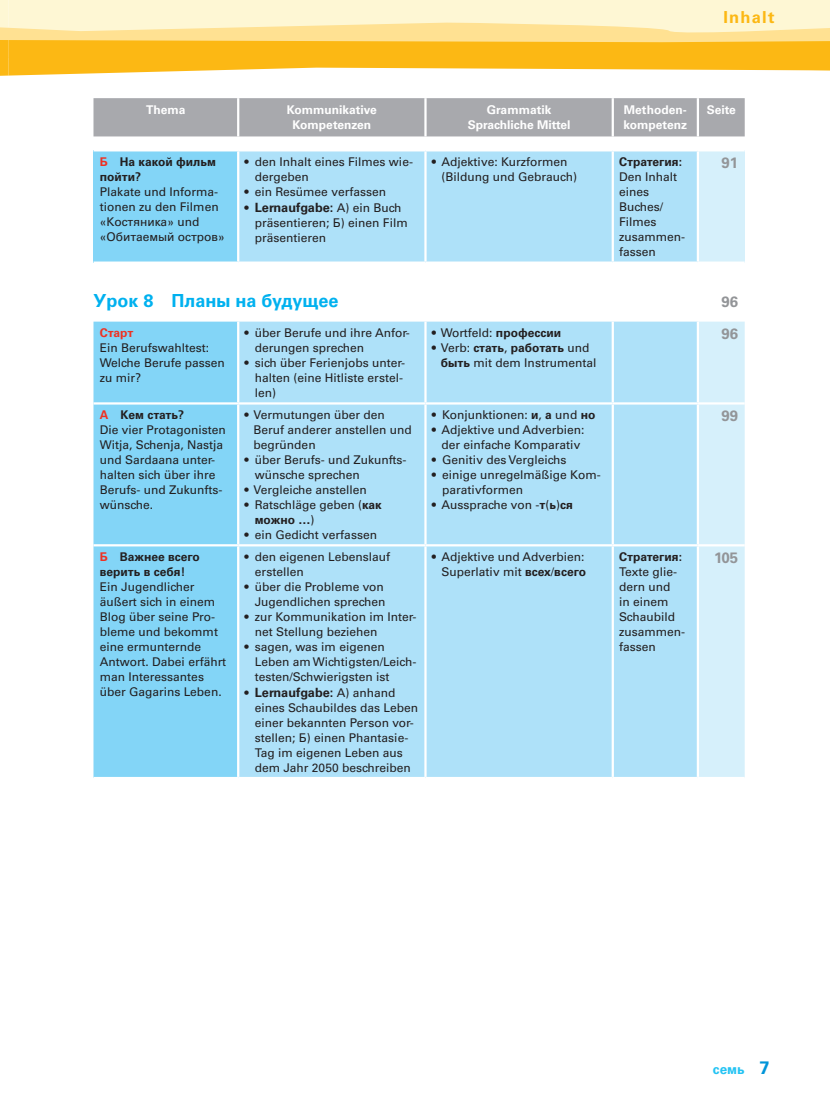
<style>
.page{position:relative;width:830px;height:1115px;background:#fff}
.page>*{position:absolute;margin:0;border:0;box-sizing:border-box;transform-origin:0 0}
.t1{font:700 18px "Univers Cyr";color:#00b1ef}
.t2{font:700 16.5px "Univers LT";letter-spacing:.075em;color:#fcb814}
.t3{font:700 15px "Univers LT";color:#939598}
.t4{font:700 15px "Univers Cyr";color:#939598}
.t5{font:700 13.5px "Univers Cyr";color:#24c3f3}
.t6{font:700 12.75px "Univers LT";color:#231f20}
.t7{font:12px/15px "Univers LT";color:#231f20}
.t8{font:700 12px/15px "Univers Cyr";color:#231f20}
.t9{font:700 12px/15px "Univers LT";color:#fff;text-align:center}
.t10{font:12px/15px "Univers Cyr";color:#231f20}
.t11{font:700 12px "Univers Cyr";letter-spacing:-.005em;color:#ef3122}
.s1{color:#ef3122}
.s2{font-family:"Univers LT"}
.s3{font-weight:400;font-size:12px}
.s4{font-family:"Univers Cyr";font-weight:400;font-size:12px}
.s5{font-family:"Univers Cyr"}
.s6{font-family:"Univers Cyr";font-weight:700}
.s7{font-family:"Univers LT";font-weight:400}
.s8{font-family:"Univers LT";font-size:18px;color:#0095d9}
</style>
<div class="page">
<div style="left:93px;top:98px;width:651px;height:38px;background:#a8a9ad"></div>
<hr style="left:237px;top:98px;width:2px;height:38px;background:#fff">
<hr style="left:424px;top:98px;width:2px;height:38px;background:#fff">
<hr style="left:611px;top:98px;width:2px;height:38px;background:#fff">
<hr style="left:696px;top:98px;width:2px;height:38px;background:#fff">
<div style="left:93px;top:150px;width:145px;height:112px;background:#83d5f7"></div>
<div style="left:239px;top:151px;width:457px;height:110px;background:#aee1f9"></div>
<div style="left:697px;top:150px;width:47px;height:112px;background:#d6f0fb"></div>
<hr style="left:93px;top:149px;width:145px;height:2px;background:#fff">
<hr style="left:237px;top:151px;width:2px;height:110px;background:#fff">
<hr style="left:424px;top:151px;width:2px;height:110px;background:#fff">
<hr style="left:611px;top:151px;width:2px;height:110px;background:#fff">
<hr style="left:697px;top:149px;width:47px;height:2px;background:#fff">
<hr style="left:696px;top:151px;width:2px;height:110px;background:#fff">
<hr style="left:93px;top:261px;width:145px;height:3px;background:#fff">
<hr style="left:697px;top:261px;width:47px;height:3px;background:#fff">
<svg style="left:93px;top:321px;width:144px;height:455px;background:#8ad7f7"></svg>
<div style="left:239px;top:321px;width:457px;height:455px;background:#aee1f9"></div>
<div style="left:698px;top:321px;width:46px;height:455px;background:#d6f0fb"></div>
<hr style="left:424px;top:321px;width:2px;height:81px;background:#fff">
<hr style="left:611px;top:321px;width:2px;height:81px;background:#fff">
<hr style="left:93px;top:402px;width:145px;height:2px;background:#fff">
<hr style="left:238px;top:402px;width:187px;height:2px;background:#fff">
<hr style="left:425px;top:402px;width:187px;height:2px;background:#fff">
<hr style="left:424px;top:404px;width:2px;height:140px;background:#fff">
<hr style="left:612px;top:402px;width:85px;height:2px;background:#fff">
<hr style="left:611px;top:404px;width:2px;height:140px;background:#fff">
<hr style="left:697px;top:402px;width:47px;height:2px;background:#fff">
<hr style="left:93px;top:544px;width:145px;height:2px;background:#fff">
<hr style="left:238px;top:544px;width:187px;height:2px;background:#fff">
<hr style="left:425px;top:544px;width:187px;height:2px;background:#fff">
<hr style="left:424px;top:546px;width:2px;height:230px;background:#fff">
<hr style="left:612px;top:544px;width:85px;height:2px;background:#fff">
<hr style="left:611px;top:546px;width:2px;height:230px;background:#fff">
<hr style="left:697px;top:544px;width:47px;height:2px;background:#fff">
<svg style="left:0;top:0;width:830px;height:76px;background:#fddb82"></svg>
<h2 class="t2" style="left:723px;top:8px;width:53px">Inhalt</h2>
<p class="t9" style="left:146px;top:102px;width:41px">Thema</p>
<p class="t9" style="left:286px;top:102px;width:92px">Kommunikative<br>Kompetenzen</p>
<p class="t9" style="left:467px;top:102px;width:104px">Grammatik<br>Sprachliche Mittel</p>
<p class="t9" style="left:623px;top:102px;width:65px;text-align:left">Methoden&shy;kompetenz</p>
<p class="t9" style="left:706px;top:102px;width:31px">Seite</p>
<p class="t8" style="left:100px;top:154px;width:117px"><span class="s1">Б</span> На какой фильм пойти?</p>
<p class="t7" style="left:100px;top:184px;width:120px">Plakate und Informa&shy;tionen zu den Filmen</p>
<p class="t10" style="left:100px;top:214px;width:126px">«Костяника» <span class="s2">und </span>«Обитаемый остров»</p>
<p class="t7" style="left:441px;top:154px;width:137px;text-indent:-10px">• Adjektive: Kurzformen (Bildung und Gebrauch)</p>
<p class="t8" style="left:619px;top:154px;width:64px">Стратегия:</p>
<p class="t7" style="left:255px;top:154px;width:160px;text-indent:-10px">• den Inhalt eines Filmes wie&shy;dergeben</p>
<p class="t7" style="left:244px;top:184px;width:143px">• ein Resümee verfassen</p>
<p class="t6" style="left:244px;top:199px;width:158px"><span class="s3">•</span> Lernaufgabe: <span class="s4">А</span><span class="s3">) ein Buch</span></p>
<p class="t7" style="left:255px;top:215px;width:154px">präsentieren; <span class="s5">Б</span>) einen Film präsentieren</p>
<p class="t3" style="left:721px;top:154px;width:18px">91</p>
<p class="t7" style="left:619px;top:169px;width:67px">Den Inhalt eines<br>Buches/<br>Filmes zusammen&shy;fassen</p>
<h1 class="t1" style="left:93px;top:290px;width:246px">Урок 8 Планы на будущее</h1>
<p class="t4" style="left:721px;top:293px;width:18px">96</p>
<p class="t11" style="left:100px;top:326px;width:35px">Старт</p>
<p class="t7" style="left:100px;top:340px;width:126px">Ein Berufswahltest:<br>Welche Berufe passen zu mir?</p>
<p class="t7" style="left:255px;top:325px;width:156px;text-indent:-10px">• über Berufe und ihre Anfor&shy;derungen sprechen</p>
<p class="t7" style="left:255px;top:355px;width:152px;text-indent:-10px">• sich über Ferienjobs unter&shy;halten (eine Hitliste erstel&shy;len)</p>
<p class="t7" style="left:431px;top:325px;width:131px">• Wortfeld: <span class="s6">профессии</span></p>
<p class="t8" style="left:431px;top:340px;width:159px"><span class="s7">• Verb:</span> стать<span class="s7">,</span> работать <span class="s7">und</span></p>
<p class="t7" style="left:440px;top:355px;width:157px"><span class="s6">быть</span> mit dem Instrumental</p>
<p class="t3" style="left:721px;top:325px;width:18px">96</p>
<p class="t8" style="left:100px;top:407px;width:86px"><span class="s1">А</span> Кем стать?</p>
<p class="t7" style="left:100px;top:422px;width:127px">Die vier Protagonisten<br>Witja, Schenja, Nastja und Sardaana unter&shy;halten sich über ihre<br>Berufs- und Zukunfts&shy;wünsche.</p>
<p class="t8" style="left:100px;top:549px;width:101px"><span class="s1">Б</span> Важнее всего верить в себя!</p>
<p class="t7" style="left:100px;top:579px;width:128px">Ein Jugendlicher äußert sich in einem<br>Blog über seine Pro&shy;bleme und bekommt eine ermunternde<br>Antwort. Dabei erfährt man Interessantes über Gagarins Leben.</p>
<p class="t7" style="left:253px;top:407px;width:160px;text-indent:-9px">• Vermutungen über den<br>Beruf anderer anstellen und begründen</p>
<p class="t7" style="left:255px;top:452px;width:153px;text-indent:-10px">• über Berufs- und Zukunfts&shy;wünsche sprechen</p>
<p class="t7" style="left:244px;top:482px;width:124px">• Vergleiche anstellen</p>
<p class="t7" style="left:244px;top:497px;width:139px">• Ratschläge geben (<span class="s6">как</span></p>
<p class="t8" style="left:255px;top:512px;width:61px">можно …<span class="s7">)</span></p>
<p class="t7" style="left:244px;top:527px;width:134px">• ein Gedicht verfassen</p>
<p class="t7" style="left:255px;top:549px;width:137px;text-indent:-10px">• den eigenen Lebenslauf erstellen</p>
<p class="t7" style="left:244px;top:579px;width:142px;text-align:right">• über die Probleme von<br>Jugendlichen sprechen</p>
<p class="t7" style="left:255px;top:609px;width:163px;text-indent:-10px">• zur Kommunikation im Inter&shy;net Stellung beziehen</p>
<p class="t7" style="left:255px;top:639px;width:163px;text-indent:-10px">• sagen, was im eigenen<br>Leben am Wichtigsten/Leich&shy;testen/Schwierigsten ist</p>
<p class="t6" style="left:244px;top:684px;width:152px"><span class="s3">•</span> Lernaufgabe: <span class="s4">А</span><span class="s3">) anhand</span></p>
<p class="t7" style="left:255px;top:699px;width:165px">eines Schaubildes das Leben einer bekannten Person vor&shy;stellen; <span class="s5">Б</span>) einen Phantasie-<br>Tag im eigenen Leben aus dem Jahr 2050 beschreiben</p>
<p class="t7" style="left:431px;top:407px;width:165px">• Konjunktionen: <span class="s6">и</span>, <span class="s6">а</span> und <span class="s6">но</span></p>
<p class="t7" style="left:431px;top:422px;width:154px;text-align:center">• Adjektive und Adverbien: der einfache Komparativ</p>
<p class="t7" style="left:431px;top:452px;width:136px">• Genitiv des Vergleichs</p>
<p class="t7" style="left:442px;top:467px;width:160px;text-indent:-10px">• einige unregelmäßige Kom&shy;parativformen</p>
<p class="t7" style="left:431px;top:497px;width:142px">• Aussprache von -<span class="s6">т</span>(<span class="s6">ь</span>)<span class="s6">ся</span></p>
<p class="t7" style="left:431px;top:549px;width:155px;text-align:right">• Adjektive und Adverbien:<br>Superlativ mit <span class="s6">всех</span>/<span class="s6">всего</span></p>
<p class="t8" style="left:619px;top:549px;width:64px">Стратегия:</p>
<p class="t7" style="left:619px;top:564px;width:67px">Texte glie&shy;dern und<br>in einem<br>Schaubild zusammen&shy;fassen</p>
<p class="t3" style="left:721px;top:407px;width:18px">99</p>
<p class="t3" style="left:713px;top:548px;width:26px">105</p>
<p class="t5" style="left:712px;top:1061px;width:58px">семь <span class="s8">7</span></p>
</div>
